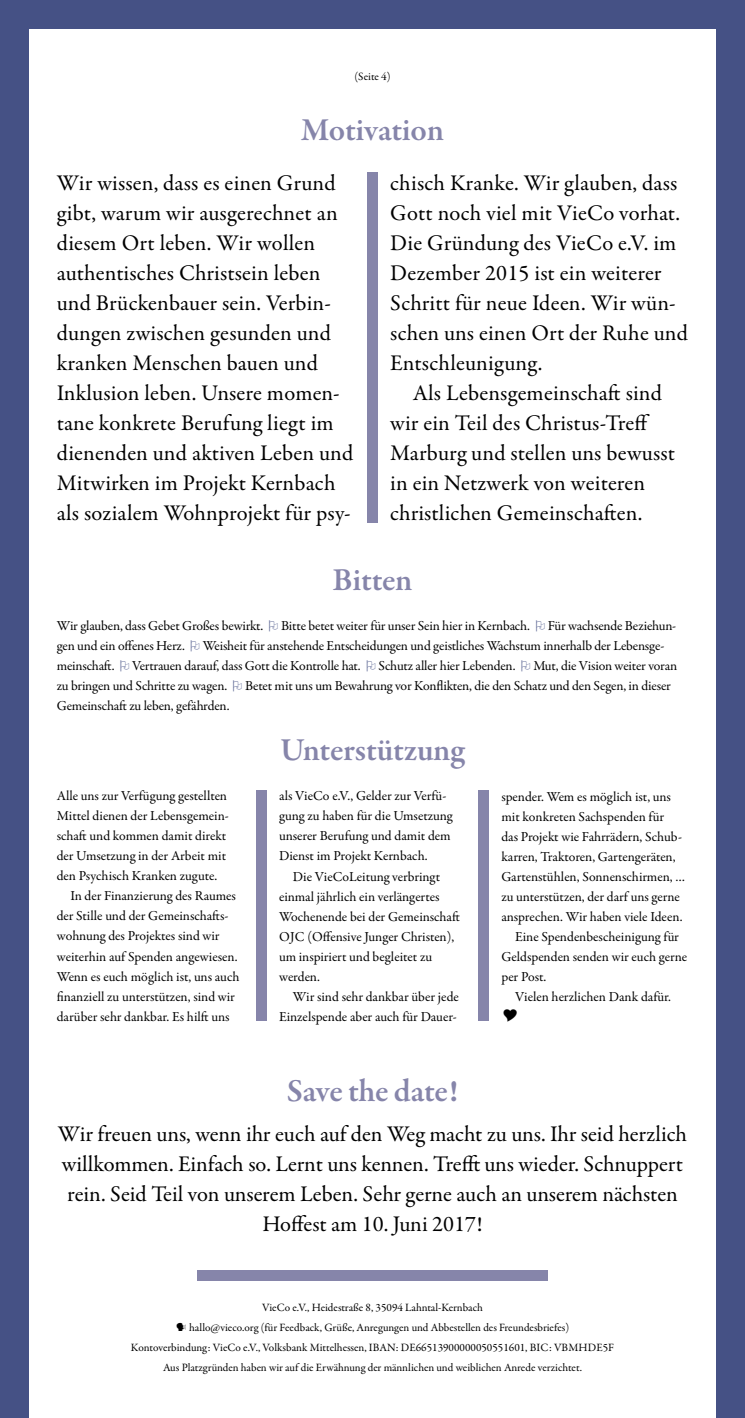
<style>
.page{position:relative;width:745px;height:1418px;background:#fff}
.page>*{position:absolute;margin:0;border:0;box-sizing:border-box;transform-origin:0 0}
.t1{font:600 32.5px "Garamond Premr Pro";letter-spacing:-.01em;color:#8685aa}
.t2{font:22.5px/30px "Garamond Premr Pro";letter-spacing:.005em;color:#000}
.t3{font:13.75px/20px "Garamond Premr Pro";letter-spacing:-.005em;color:#000}
.t4{font:11.25px "Garamond Premr Pro";color:#000}
</style>
<div class="page">
<div style="left:367px;top:173px;width:10px;height:350px;background:#8685aa"></div>
<div style="left:197px;top:1270px;width:350px;height:11px;background:#8685aa"></div>
<div style="left:256px;top:790px;width:11px;height:230px;background:#8685aa"></div>
<div style="left:477px;top:790px;width:11px;height:230px;background:#8685aa"></div>
<div style="left:716px;top:0;width:28px;height:1417px;background:#455185"></div>
<div style="left:0;top:0;width:28px;height:1417px;background:#455185"></div>
<div style="left:0;top:0;width:744px;height:28px;background:#455185"></div>
<p class="t4" style="left:354px;top:70px;width:38px">(Seite 4)</p>
<h1 class="t1" style="left:301px;top:110px;width:144px">Motivation</h1>
<p class="t2" style="left:57px;top:168px;width:298px">Wir wissen, dass es einen Grund gibt, warum wir ausgerechnet an diesem Ort leben. Wir wollen authentisches Christsein leben und Brückenbauer sein. Verbin&shy;dungen zwischen gesunden und kranken Menschen bauen und<br>Inklusion leben. Unsere momen&shy;tane konkrete Berufung liegt im dienenden und aktiven Leben und<br>Mitwirken im Projekt Kernbach als sozialem Wohnprojekt für psy-</p>
<h2 class="t2" style="left:390px;top:168px;width:299px">chisch Kranke. Wir glauben, dass<br>Gott noch viel mit VieCo vorhat.<br>Die Gründung des VieCo e.V. im<br>Dezember 2015 ist ein weiterer<br>Schritt für neue Ideen. Wir wün&shy;schen uns einen Ort der Ruhe und<br>Entschleunigung.</h2>
<h2 class="t2" style="left:390px;top:378px;width:286px;text-indent:22px">Als Lebensgemeinschaft sind wir ein Teil des Christus-Treff<br>Marburg und stellen uns bewusst in ein Netzwerk von weiteren christlichen Gemeinschaften.</h2>
<h1 class="t1" style="left:332px;top:560px;width:82px">Bitten</h1>
<p class="t3" style="left:57px;top:616px;width:208px">Wir glauben, dass Gebet Großes bewirkt.</p>
<p class="t3" style="left:281px;top:616px;width:250px">Bitte betet weiter für unser Sein hier in Kernbach.</p>
<p class="t3" style="left:547px;top:616px;width:130px">Für wachsende Beziehun-</p>
<p class="t3" style="left:57px;top:636px;width:130px">gen und ein offenes Herz.</p>
<p class="t3" style="left:203px;top:636px;width:463px">Weisheit für anstehende Entscheidungen und geistliches Wachstum innerhalb der Lebensge-</p>
<p class="t3" style="left:57px;top:656px;width:59px">meinschaft.</p>
<p class="t3" style="left:132px;top:656px;width:230px">Vertrauen darauf, dass Gott die Kontrolle hat.</p>
<p class="t3" style="left:378px;top:656px;width:138px">Schutz aller hier Lebenden.</p>
<p class="t3" style="left:533px;top:656px;width:145px">Mut, die Vision weiter voran</p>
<p class="t3" style="left:57px;top:676px;width:172px">zu bringen und Schritte zu wagen.</p>
<p class="t3" style="left:245px;top:676px;width:427px">Betet mit uns um Bewahrung vor Konflikten, die den Schatz und den Segen, in dieser</p>
<p class="t3" style="left:57px;top:696px;width:174px">Gemeinschaft zu leben, gefährden.</p>
<p class="t3" style="left:57px;top:786px;width:172px">Alle uns zur Verfügung gestellten</p>
<p class="t3" style="left:57px;top:806px;width:173px">Mittel dienen der Lebensgemein-</p>
<p class="t3" style="left:57px;top:826px;width:171px">schaft und kommen damit direkt</p>
<p class="t3" style="left:57px;top:846px;width:171px">der Umsetzung in der Arbeit mit</p>
<p class="t3" style="left:57px;top:866px;width:162px">den Psychisch Kranken zugute.</p>
<p class="t3" style="left:70px;top:886px;width:167px">In der Finanzierung des Raumes</p>
<p class="t3" style="left:57px;top:906px;width:173px">der Stille und der Gemeinschafts-</p>
<p class="t3" style="left:57px;top:926px;width:164px">wohnung des Projektes sind wir</p>
<p class="t3" style="left:57px;top:946px;width:182px">weiterhin auf Spenden angewiesen.</p>
<p class="t3" style="left:57px;top:966px;width:184px">Wenn es euch möglich ist, uns auch</p>
<p class="t3" style="left:57px;top:986px;width:179px">finanziell zu unterstützen, sind wir</p>
<p class="t3" style="left:57px;top:1006px;width:174px">darüber sehr dankbar. Es hilft uns</p>
<h1 class="t1" style="left:280px;top:730px;width:186px">Unterstützung</h1>
<p class="t3" style="left:279px;top:786px;width:175px">als VieCo e.V., Gelder zur Verfü&shy;gung zu haben für die Umsetzung unserer Berufung und damit dem<br>Dienst im Projekt Kernbach.</p>
<p class="t3" style="left:279px;top:866px;width:182px;text-indent:14px">Die VieCoLeitung verbringt einmal jährlich ein verlängertes<br>Wochenende bei der Gemeinschaft<br>OJC (Offensive Junger Christen), um inspiriert und begleitet zu werden.</p>
<p class="t3" style="left:279px;top:986px;width:181px;text-align:right">Wir sind sehr dankbar über jede<br>Einzelspende aber auch für Dauer-</p>
<h1 class="t1" style="left:286px;top:1070px;width:173px">Save the date!</h1>
<p class="t3" style="left:501px;top:786px;width:171px">spender. Wem es möglich ist, uns</p>
<p class="t3" style="left:501px;top:806px;width:164px">mit konkreten Sachspenden für</p>
<p class="t3" style="left:501px;top:826px;width:182px">das Projekt wie Fahrrädern, Schub-</p>
<p class="t3" style="left:501px;top:846px;width:176px">karren, Traktoren, Gartengeräten,</p>
<p class="t3" style="left:501px;top:866px;width:185px">Gartenstühlen, Sonnenschirmen, …</p>
<p class="t3" style="left:501px;top:886px;width:180px">zu unterstützen, der darf uns gerne</p>
<p class="t3" style="left:501px;top:906px;width:182px">ansprechen. Wir haben viele Ideen.</p>
<p class="t3" style="left:515px;top:926px;width:165px">Eine Spendenbescheinigung für</p>
<p class="t3" style="left:501px;top:946px;width:187px">Geldspenden senden wir euch gerne</p>
<p class="t3" style="left:501px;top:966px;width:46px">per Post.</p>
<p class="t3" style="left:515px;top:986px;width:157px">Vielen herzlichen Dank dafür.</p>
<p class="t2" style="left:58px;top:1118px;width:630px;text-align:center">Wir freuen uns, wenn ihr euch auf den Weg macht zu uns. Ihr seid herzlich willkommen. Einfach so. Lernt uns kennen. Trefft uns wieder. Schnuppert rein. Seid Teil von unserem Leben. Sehr gerne auch an unserem nächsten Hoffest am 10. Juni 2017!</p>
<p class="t4" style="left:262px;top:1300px;width:222px">VieCo e.V., Heidestraße 8, 35094 Lahntal-Kernbach</p>
<p class="t4" style="left:189px;top:1320px;width:381px">hallo@vieco.org (für Feedback, Grüße, Anregungen und Abbestellen des Freundesbriefes)</p>
<p class="t4" style="left:131px;top:1340px;width:484px">Kontoverbindung: VieCo e.V., Volksbank Mittelhessen, IBAN: DE66513900000050551601, BIC: VBMHDE5F</p>
<p class="t4" style="left:163px;top:1360px;width:420px">Aus Platzgründen haben wir auf die Erwähnung der männlichen und weiblichen Anrede verzichtet.</p>
</div>
